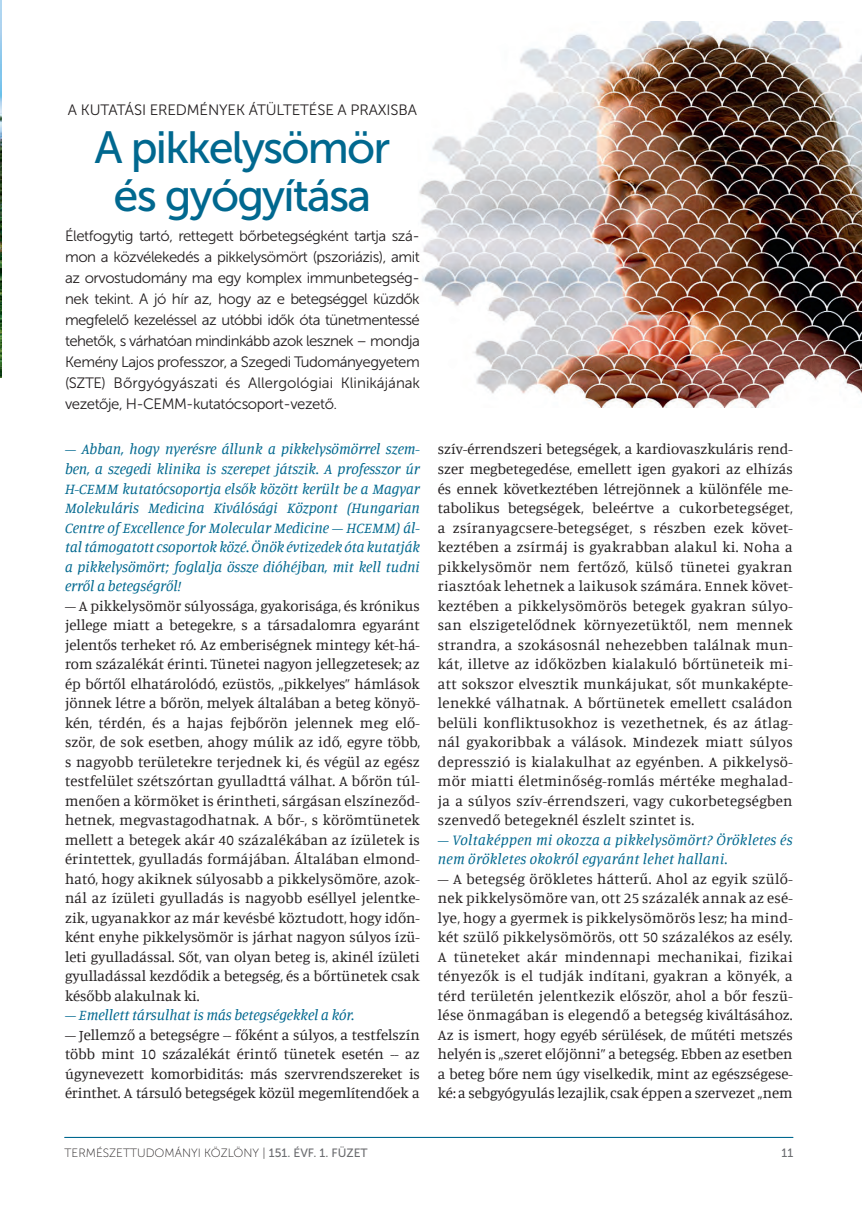
<style>
.page{position:relative;width:862px;height:1215px;background:#fff}
.page>*{position:absolute;margin:0;border:0;box-sizing:border-box;transform-origin:0 0}
.t1{font:45px/48px "Museo Sans 500";letter-spacing:-.04em;color:#00688f;text-align:center}
.t2{font:15px/19.5px "Manuale";color:#231f20;text-align:justify}
.t3{font:15px/21px "Museo Sans 300";letter-spacing:-.01em;color:#231f20;text-align:justify}
.t4{font:italic 15px/19.5px "Manuale";color:#00688f;text-align:justify}
.t5{font:italic 15px/19.5px "Manuale";letter-spacing:.02em;color:#00688f}
.t6{font:12px "Museo Sans 100";color:#231f20}
.t7{font:12px "Museo Sans 500";color:#6c6d70}
.s1{font-family:"Museo Sans 500";color:#6c6d70}
</style>
<div class="page">
<img style="left:419px;top:21px;width:442px;height:387px">
<hr style="left:64px;top:1137px;width:729px;height:1px;background:#00688f">
<img style="left:0;top:2px;width:1px;height:376px">
<p class="t3" style="left:68px;top:99px;width:350px">A KUTATÁSI EREDMÉNYEK ÁTÜLTETÉSE A PRAXISBA</p>
<h1 class="t1" style="left:94px;top:123px;width:297px">A pikkelysömör és gyógyítása</h1>
<p class="t3" style="left:65px;top:225px;width:356px">Életfogytig tartó, rettegett bőrbetegségként tartja szá&shy;mon a közvélekedés a pikkelysömört (pszoriázis), amit az orvostudomány ma egy komplex immunbetegség&shy;nek tekint. A jó hír az, hogy az e betegséggel küzdők megfelelő kezeléssel az utóbbi idők óta tünetmentessé tehetők, s várhatóan mindinkább azok lesznek – mondja Kemény Lajos professzor, a Szegedi Tudományegyetem (SZTE) Bőrgyógyászati és Allergológiai Klinikájának vezetője, H-CEMM-kutatócsoport-vezető.</p>
<p class="t4" style="left:65px;top:439px;width:356px">– Abban, hogy nyerésre állunk a pikkelysömörrel szem&shy;ben, a szegedi klinika is szerepet játszik. A professzor úr H-CEMM kutatócsoportja elsők között került be a Magyar Molekuláris Medicina Kiválósági Központ (Hungarian Centre of Excellence for Molecular Medicine – HCEMM) ál&shy;tal támogatott csoportok közé. Önök évtizedek óta kutatják a pikkelysömört; foglalja össze dióhéjban, mit kell tudni erről a betegségről!</p>
<p class="t2" style="left:65px;top:595px;width:356px">– A pikkelysömör súlyossága, gyakorisága, és krónikus jellege miatt a betegekre, s a társadalomra egyaránt jelentős terheket ró. Az emberiségnek mintegy két-há&shy;rom százalékát érinti. Tünetei nagyon jellegzetesek; az ép bőrtől elhatárolódó, ezüstös, „pikkelyes” hámlások jönnek létre a bőrön, melyek általában a beteg könyö&shy;kén, térdén, és a hajas fejbőrön jelennek meg elő&shy;ször, de sok esetben, ahogy múlik az idő, egyre több, s nagyobb területekre terjednek ki, és végül az egész testfelület szétszórtan gyulladttá válhat. A bőrön túl&shy;menően a körmöket is érintheti, sárgásan elszíneződ&shy;hetnek, megvastagodhatnak. A bőr-, s körömtünetek mellett a betegek akár 40 százalékában az ízületek is érintettek, gyulladás formájában. Általában elmond&shy;ható, hogy akiknek súlyosabb a pikkelysömöre, azok&shy;nál az ízületi gyulladás is nagyobb eséllyel jelentke&shy;zik, ugyanakkor az már kevésbé köztudott, hogy időn&shy;ként enyhe pikkelysömör is járhat nagyon súlyos ízü&shy;leti gyulladással. Sőt, van olyan beteg is, akinél ízületi gyulladással kezdődik a betegség, és a bőrtünetek csak később alakulnak ki.</p>
<p class="t4" style="left:65px;top:1004px;width:291px">– Emellett társulhat is más betegségekkel a kór.</p>
<p class="t2" style="left:65px;top:1024px;width:356px">– Jellemző a betegségre -- főként a súlyos, a testfelszín több mint 10 százalékát érintő tünetek esetén -- az úgynevezett komorbiditás: más szervrendszereket is érinthet. A társuló betegségek közül megemlítendőek a</p>
<p class="t2" style="left:438px;top:439px;width:356px">szív-érrendszeri betegségek, a kardiovaszkuláris rend&shy;szer megbetegedése, emellett igen gyakori az elhízás és ennek következtében létrejönnek a különféle me&shy;tabolikus betegségek, beleértve a cukorbetegséget, a zsíranyagcsere-betegséget, s részben ezek követ&shy;keztében a zsírmáj is gyakrabban alakul ki. Noha a pikkelysömör nem fertőző, külső tünetei gyakran riasztóak lehetnek a laikusok számára. Ennek követ&shy;keztében a pikkelysömörös betegek gyakran súlyo&shy;san elszigetelődnek környezetüktől, nem mennek strandra, a szokásosnál nehezebben találnak mun&shy;kát, illetve az időközben kialakuló bőrtüneteik mi&shy;att sokszor elvesztik munkájukat, sőt munkaképte&shy;lenekké válhatnak. A bőrtünetek emellett családon belüli konfliktusokhoz is vezethetnek, és az átlag&shy;nál gyakoribbak a válások. Mindezek miatt súlyos depresszió is kialakulhat az egyénben. A pikkelysö&shy;mör miatti életminőség-romlás mértéke meghalad&shy;ja a súlyos szív-érrendszeri, vagy cukorbetegségben szenvedő betegeknél észlelt szintet is.</p>
<p class="t5" style="left:438px;top:829px;width:356px">– Voltaképpen mi okozza a pikkelysömört? Örökletes és nem örökletes okokról egyaránt lehet hallani.</p>
<p class="t2" style="left:438px;top:868px;width:356px">– A betegség örökletes hátterű. Ahol az egyik szülő&shy;nek pikkelysömöre van, ott 25 százalék annak az esé&shy;lye, hogy a gyermek is pikkelysömörös lesz; ha mind&shy;két szülő pikkelysömörös, ott 50 százalékos az esély.<br>A tüneteket akár mindennapi mechanikai, fizikai tényezők is el tudják indítani, gyakran a könyék, a térd területén jelentkezik először, ahol a bőr feszü&shy;lése önmagában is elegendő a betegség kiváltásához.<br>Az is ismert, hogy egyéb sérülések, de műtéti metszés helyén is „szeret előjönni” a betegség. Ebben az esetben a beteg bőre nem úgy viselkedik, mint az egészségese&shy;ké: a sebgyógyulás lezajlik, csak éppen a szervezet „nem</p>
<p class="t6" style="left:64px;top:1146px;width:305px">TERMÉSZETTUDOMÁNYI KÖZLÖNY | <span class="s1">151. ÉVF. 1. FÜZET</span></p>
<p class="t7" style="left:781px;top:1146px;width:13px">11</p>
</div>
